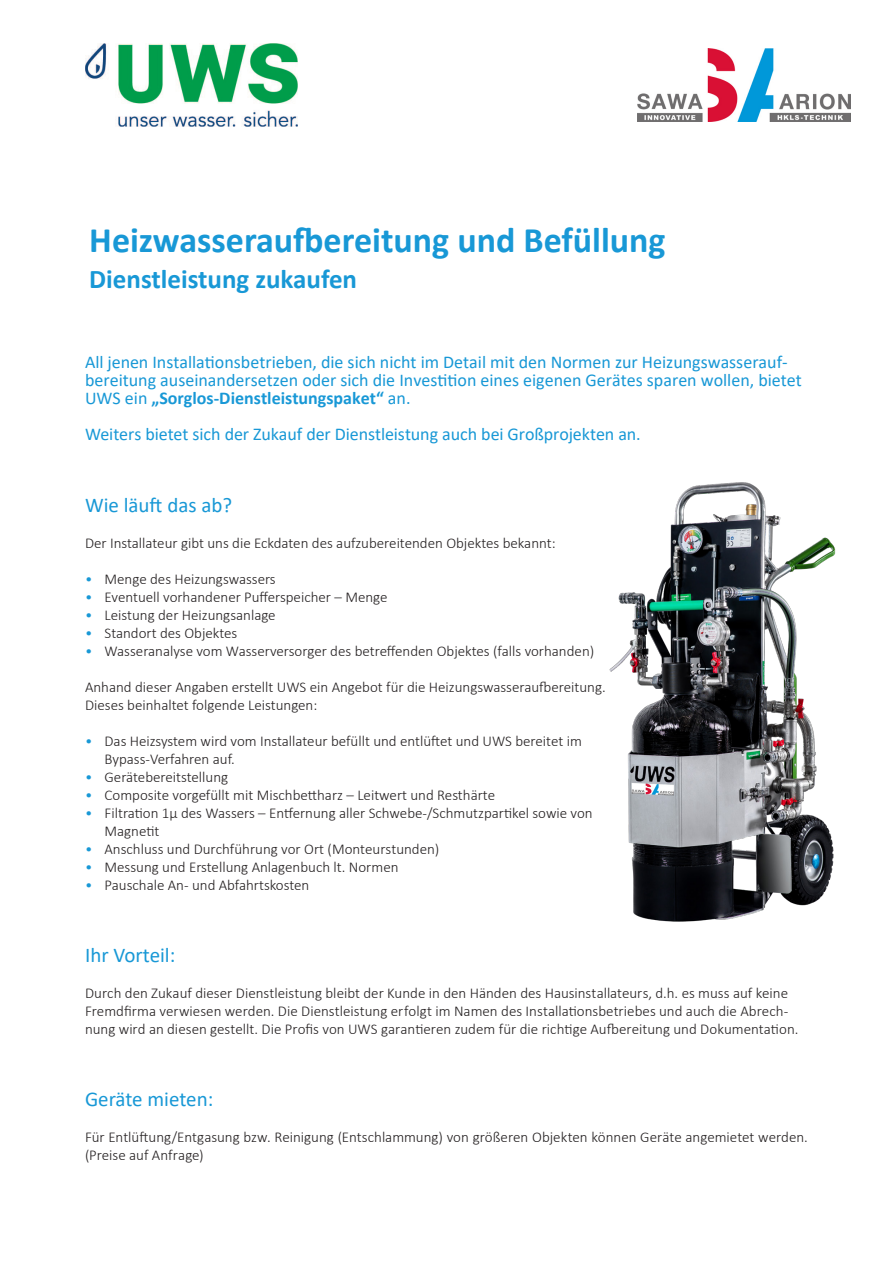
<style>
.page{position:relative;width:893px;height:1263px;background:#fff}
.page>*{position:absolute;margin:0;border:0;box-sizing:border-box;transform-origin:0 0}
.t1{font:700 36px "Calibri";color:#1898d6}
.t2{font:700 27px "Calibri";color:#1898d6}
.t3{font:21px "Calibri";color:#1898d6}
.t4{font:18px/18px "Calibri";color:#1898d6}
.t5{font:300 15px/18px "Calibri";color:#231f20}
.s1{font-weight:700}
.s2{color:#1898d6}
</style>
<div class="page">
<img style="left:638px;top:48px;width:212px;height:74px">
<img style="left:85px;top:44px;width:213px;height:82px">
<img style="left:609px;top:482px;width:227px;height:440px">
<p class="t1" style="left:89px;top:215px;width:578px">Heizwasseraufbereitung und Befüllung</p>
<p class="t2" style="left:89px;top:260px;width:269px">Dienstleistung zukaufen</p>
<p class="t4" style="left:85px;top:352px;width:718px">All jenen Installationsbetrieben, die sich nicht im Detail mit den Normen zur Heizungswasserauf&shy;bereitung auseinandersetzen oder sich die Investition eines eigenen Gerätes sparen wollen, bietet<br>UWS ein <span class="s1">„Sorglos-Dienstleistungspaket“</span> an.</p>
<p class="t4" style="left:85px;top:424px;width:557px">Weiters bietet sich der Zukauf der Dienstleistung auch bei Großprojekten an.</p>
<p class="t3" style="left:85px;top:490px;width:149px">Wie läuft das ab?</p>
<p class="t5" style="left:85px;top:533px;width:472px">Der Installateur gibt uns die Eckdaten des aufzubereitenden Objektes bekannt:</p>
<p class="t5" style="left:85px;top:569px;width:192px"><span class="s2">•</span> Menge des Heizungswassers</p>
<p class="t5" style="left:85px;top:587px;width:304px"><span class="s2">•</span> Eventuell vorhandener Pufferspeicher – Menge</p>
<p class="t5" style="left:85px;top:605px;width:192px"><span class="s2">•</span> Leistung der Heizungsanlage</p>
<p class="t5" style="left:85px;top:623px;width:154px"><span class="s2">•</span> Standort des Objektes</p>
<p class="t5" style="left:85px;top:641px;width:511px"><span class="s2">•</span> Wasseranalyse vom Wasserversorger des betreffenden Objektes (falls vorhanden)</p>
<p class="t5" style="left:85px;top:677px;width:522px">Anhand dieser Angaben erstellt UWS ein Angebot für die Heizungswasseraufbereitung.</p>
<p class="t5" style="left:85px;top:695px;width:234px">Dieses beinhaltet folgende Leistungen:</p>
<p class="t5" style="left:85px;top:731px;width:498px"><span class="s2">•</span> Das Heizsystem wird vom Installateur befüllt und entlüftet und UWS bereitet im</p>
<p class="t5" style="left:105px;top:749px;width:132px">Bypass-Verfahren auf.</p>
<p class="t5" style="left:85px;top:767px;width:145px"><span class="s2">•</span> Gerätebereitstellung</p>
<p class="t5" style="left:85px;top:785px;width:412px"><span class="s2">•</span> Composite vorgefüllt mit Mischbettharz – Leitwert und Resthärte</p>
<p class="t5" style="left:85px;top:803px;width:509px"><span class="s2">•</span> Filtration 1µ des Wassers – Entfernung aller Schwebe-/Schmutzpartikel sowie von</p>
<p class="t5" style="left:105px;top:821px;width:56px">Magnetit</p>
<p class="t5" style="left:85px;top:839px;width:356px"><span class="s2">•</span> Anschluss und Durchführung vor Ort (Monteurstunden)</p>
<p class="t5" style="left:85px;top:857px;width:315px"><span class="s2">•</span> Messung und Erstellung Anlagenbuch lt. Normen</p>
<p class="t5" style="left:85px;top:875px;width:226px"><span class="s2">•</span> Pauschale An- und Abfahrtskosten</p>
<p class="t3" style="left:85px;top:940px;width:92px">Ihr Vorteil:</p>
<p class="t5" style="left:85px;top:983px;width:715px">Durch den Zukauf dieser Dienstleistung bleibt der Kunde in den Händen des Hausinstallateurs, d.h. es muss auf keine<br>Fremdfirma verwiesen werden. Die Dienstleistung erfolgt im Namen des Installationsbetriebes und auch die Abrech&shy;nung wird an diesen gestellt. Die Profis von UWS garantieren zudem für die richtige Aufbereitung und Dokumentation.</p>
<p class="t3" style="left:85px;top:1084px;width:130px">Geräte mieten:</p>
<p class="t5" style="left:85px;top:1127px;width:724px">Für Entlüftung/Entgasung bzw. Reinigung (Entschlammung) von größeren Objekten können Geräte angemietet werden. (Preise auf Anfrage)</p>
</div>
